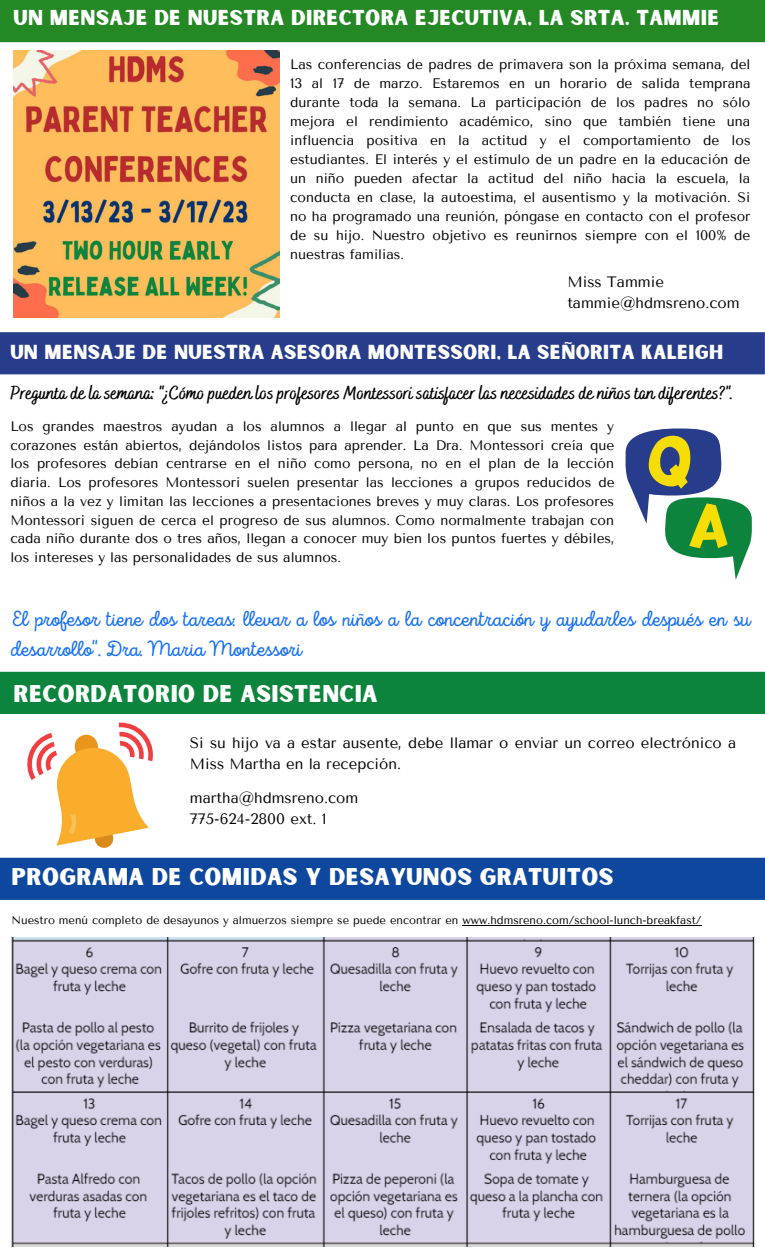
<style>
.page{position:relative;width:765px;height:1260px;background:#fff}
.page>*{position:absolute;margin:0;border:0;box-sizing:border-box;transform-origin:0 0}
.t1{font:23.12px "Sunborn Sans One";letter-spacing:.015em;color:#fff}
.t2{font:21.75px/30px "Intro Script";color:#1670f7}
.t3{font:20.62px "Sunborn Sans One";letter-spacing:.015em;color:#fff}
.t4{font:19.38px "Sunborn Sans One";letter-spacing:.015em;color:#fff}
.t5{font:700 18.88px "Bakerie Smooth";color:#000}
.t6{font:15px/20.9px "Tenor Sans";color:#000}
.t7{font:13.75px/19px "Tenor Sans";color:#000;text-align:justify}
.t8{font:11.25px "Tenor Sans";color:#000}
</style>
<div class="page">
<div style="left:0;top:332px;width:765px;height:42px;background:#273d8b"></div>
<div style="left:0;top:858px;width:765px;height:42px;background:#0e489e"></div>
<div style="left:0;top:0;width:765px;height:42px;background:#248925"></div>
<img style="left:13px;top:51px;width:267px;height:266px">
<svg style="left:625px;top:428px;width:127px;height:152px"></svg>
<div style="left:0;top:672px;width:765px;height:42px;background:#0d843d"></div>
<svg style="left:27px;top:723px;width:126px;height:125px"></svg>
<img style="left:12px;top:938px;width:743px;height:308px">
<hr style="left:462px;top:925px;width:240px;height:1px;background:#000">
<h3 class="t3" style="left:13px;top:5px;width:707px">UN MENSAJE DE NUESTRA DIRECTORA EJECUTIVA, LA SRTA. TAMMIE</h3>
<p class="t7" style="left:290px;top:55px;width:462px">Las conferencias de padres de primavera son la próxima semana, del 13 al 17 de marzo. Estaremos en un horario de salida temprana durante toda la semana. La participación de los padres no sólo mejora el rendimiento académico, sino que también tiene una influencia positiva en la actitud y el comportamiento de los estudiantes. El interés y el estímulo de un padre en la educación de un niño pueden afectar la actitud del niño hacia la escuela, la conducta en clase, la autoestima, el ausentismo y la motivación. Si no ha programado una reunión, póngase en contacto con el profesor de su hijo. Nuestro objetivo es reunirnos siempre con el 100% de nuestras familias.</p>
<p class="t6" style="left:567px;top:272px;width:174px">Miss Tammie tammie@hdmsreno.com</p>
<h3 class="t4" style="left:10px;top:340px;width:714px">UN MENSAJE DE NUESTRA ASESORA MONTESSORI, LA SEÑORITA KALEIGH</h3>
<h3 class="t5" style="left:10px;top:382px;width:725px">Pregunta de la semana: "¿Cómo pueden los profesores Montessori satisfacer las necesidades de niños tan diferentes?".</h3>
<p class="t7" style="left:10px;top:417px;width:606px">Los grandes maestros ayudan a los alumnos a llegar al punto en que sus mentes y corazones están abiertos, dejándolos listos para aprender. La Dra. Montessori creía que los profesores debían centrarse en el niño como persona, no en el plan de la lección diaria. Los profesores Montessori suelen presentar las lecciones a grupos reducidos de niños a la vez y limitan las lecciones a presentaciones breves y muy claras. Los profesores Montessori siguen de cerca el progreso de sus alumnos. Como normalmente trabajan con cada niño durante dos o tres años, llegan a conocer muy bien los puntos fuertes y débiles, los intereses y las personalidades de sus alumnos.</p>
<h2 class="t2" style="left:10px;top:605px;width:741px">El profesor tiene dos tareas: llevar a los niños a la concentración y ayudarles después en su desarrollo". Dra. Maria Montessori</h2>
<h1 class="t1" style="left:13px;top:678px;width:366px">RECORDATORIO DE ASISTENCIA</h1>
<p class="t6" style="left:190px;top:733px;width:548px">Si su hijo va a estar ausente, debe llamar o enviar un correo electrónico a<br>Miss Martha en la recepción.</p>
<p class="t6" style="left:190px;top:788px;width:170px">martha@hdmsreno.com<br>775-624-2800 ext. 1</p>
<h1 class="t1" style="left:12px;top:862px;width:603px">PROGRAMA DE COMIDAS Y DESAYUNOS GRATUITOS</h1>
<p class="t8" style="left:12px;top:914px;width:692px">Nuestro menú completo de desayunos y almuerzos siempre se puede encontrar en www.hdmsreno.com/school-lunch-breakfast/</p>
</div>
